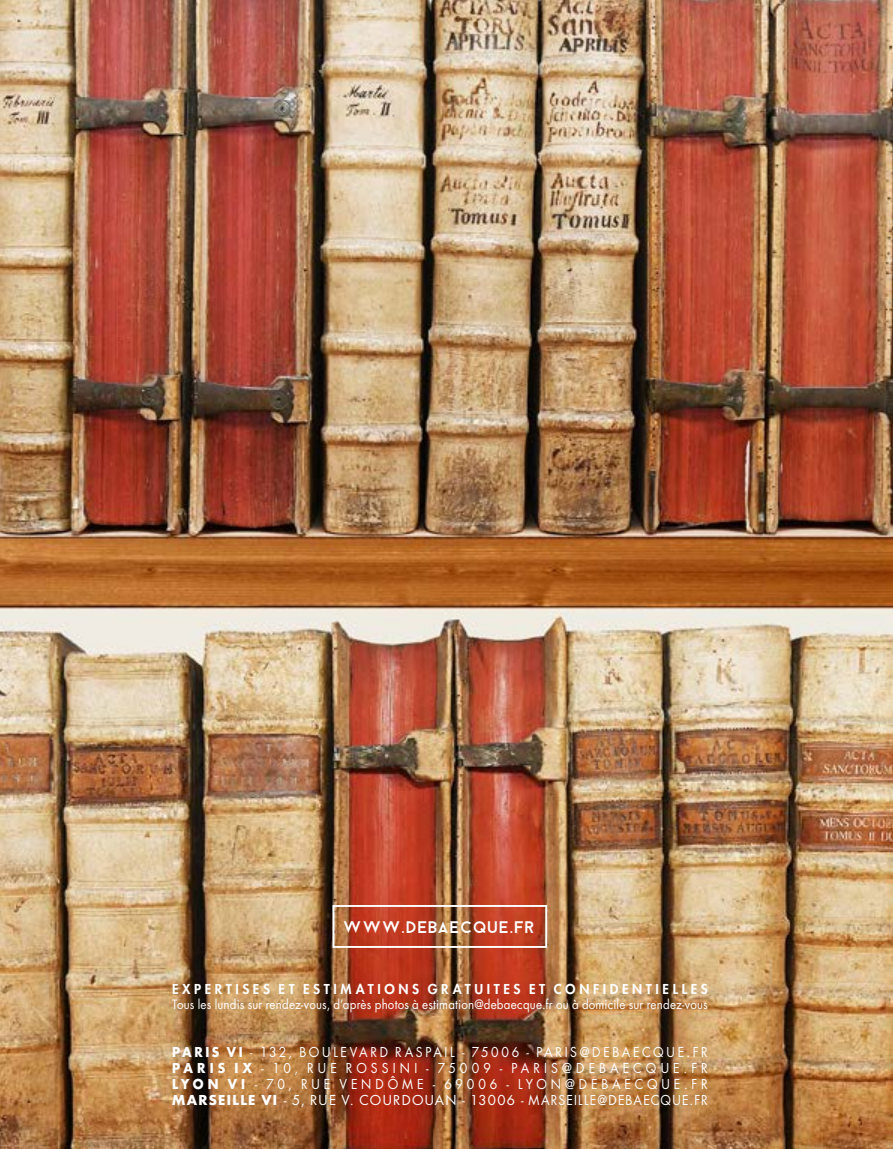
<style>
.page{position:relative;width:893px;height:1149px;background:#fff}
.page>*{position:absolute;margin:0;border:0;box-sizing:border-box;transform-origin:0 0}
.t1{font:16.8px "Baron Neue";letter-spacing:.02em;color:#fff}
.t2{font:13.35px/15.8px "Futura Std";letter-spacing:.1em;color:#fff;text-align:justify;scale:.92 1}
.t3{font:800 13.35px "Futura Std";letter-spacing:.275em;color:#fff}
.t4{font:12.6px "Futura Std";letter-spacing:.015em;color:#fff;scale:.92 1}
.s1{font-weight:700}
</style>
<div class="page">
<img style="left:0;top:0;width:893px;height:1148px">
<div style="left:332px;top:904px;width:215px;height:43px;border:2px solid #fff"></div>
<p class="t1" style="left:344px;top:916px;width:193px">WWW.DEBAECquE.Fr</p>
<p class="t3" style="left:172px;top:980px;width:537px">EXPERTISES ET ESTIMATIONS GRATUITES ET CONFIDENTIELLES</p>
<p class="t4" style="left:172px;top:996px;width:584px">Tous les lundis sur rendez-vous, d’après photos à estimation@debaecque.fr ou à domicile sur rendez-vous</p>
<p class="t2" style="left:172px;top:1044px;width:584px"><span class="s1">PARIS VI</span> - 132, BOULEVARD RASPAIL - 75006 - PARIS@DEBAECQUE.FR <span class="s1">PARIS IX</span> - 10, RUE ROSSINI - 75009 - PARIS@DEBAECQUE.FR <span class="s1">LYON VI</span> - 70, RUE VENDÔME - 69006 - LYON@DEBAECQUE.FR <span class="s1">MARSEILLE VI</span> - 5, RUE V. COURDOUAN - 13006 - MARSEILLE@DEBAECQUE.FR</p>
</div>
